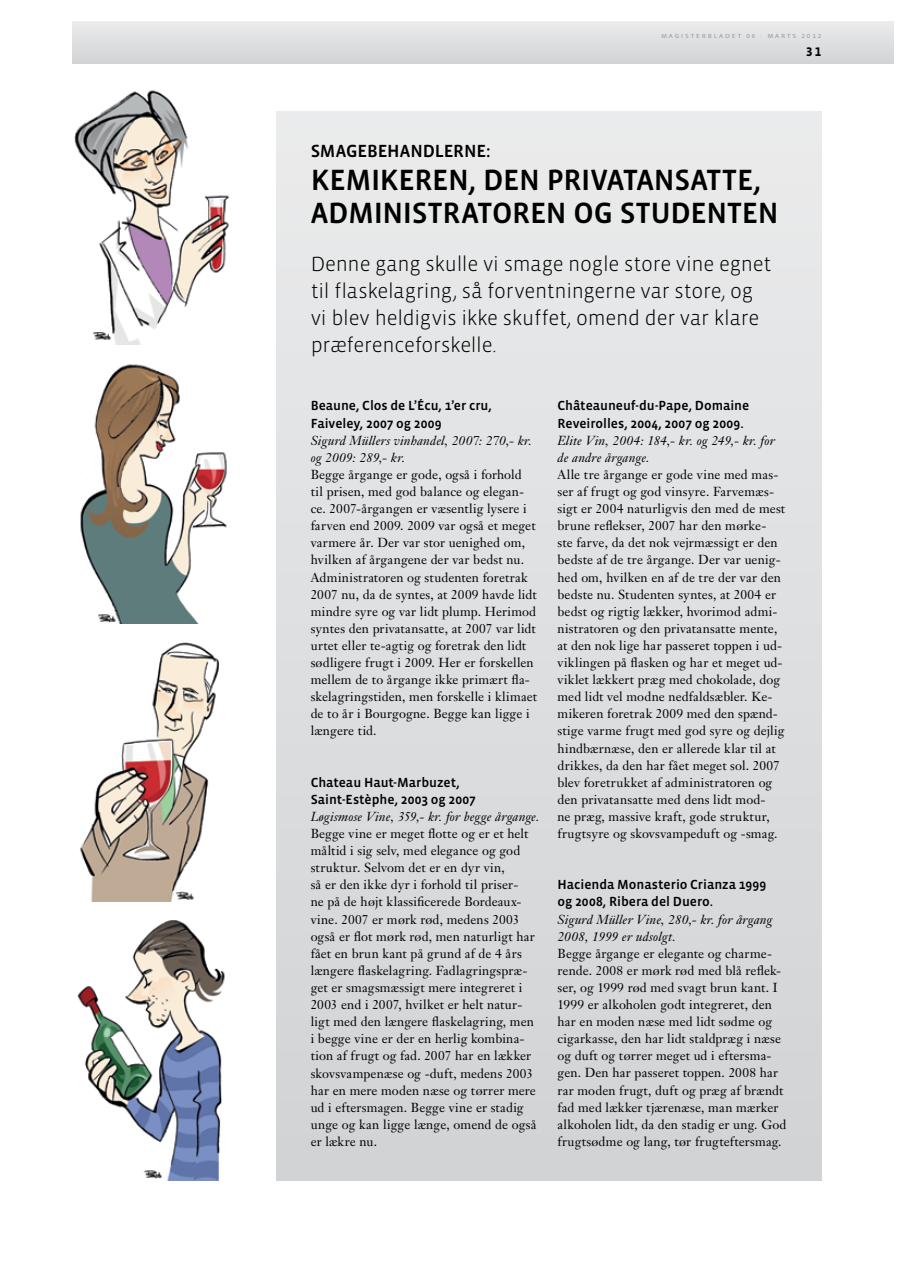
<style>
.page{position:relative;width:915px;height:1263px;background:#fff}
.page>*{position:absolute;margin:0;border:0;box-sizing:border-box;transform-origin:0 0}
.t1{font:500 30px "Vista Sans OT";color:#000}
.t2{font:300 21px/27px "Vista Sans OT";letter-spacing:-.01em;color:#000}
.t3{font:500 18px "Vista Sans OT";color:#000}
.t4{font:500 13.5px/17.1px "Vista Sans OT";color:#000}
.t5{font:12.9px/17.1px "Janson Text";letter-spacing:.01em;color:#000}
.t6{font:italic 12.9px/17.1px "Janson Text";letter-spacing:.01em;color:#000}
.t7{font:700 12.75px "Vista Sans OT";color:#000}
.t8{font:6px "Vista Sans OT";letter-spacing:.25em;color:#939598;scale:1.2 1}
</style>
<div class="page">
<img style="left:79px;top:642px;width:141px;height:260px">
<img style="left:80px;top:364px;width:147px;height:259px">
<img style="left:74px;top:90px;width:155px;height:254px">
<img style="left:77px;top:920px;width:148px;height:260px">
<div style="left:72px;top:21px;width:821px;height:43px;background:#dedfe0"></div>
<div style="left:276px;top:112px;width:545px;height:1068px;background:#dedfe0"></div>
<p class="t8" style="left:660px;top:33px;width:135px">MAGIS TERBLAD ET 06 · M ARTS 2012</p>
<p class="t7" style="left:805px;top:45px;width:17px">31</p>
<h3 class="t3" style="left:310px;top:141px;width:22px">Smagebehandlerne</h3>
<h3 class="t3" style="left:486px;top:141px;width:6px">:</h3>
<h1 class="t1" style="left:310px;top:164px;width:18px">kemikeren</h1>
<h1 class="t1" style="left:469px;top:164px;width:33px">, den</h1>
<h1 class="t1" style="left:546px;top:164px;width:17px">privatansatte</h1>
<h1 class="t1" style="left:753px;top:164px;width:9px">,</h1>
<h1 class="t1" style="left:310px;top:197px;width:18px">administratoren</h1>
<h1 class="t1" style="left:573px;top:197px;width:65px">og studenten</h1>
<h2 class="t2" style="left:310px;top:251px;width:462px">Denne gang skulle vi smage nogle store vine egnet til flaskelagring, så forventningerne var store, og vi blev heldigvis ikke skuffet, omend der var klare præferenceforskelle.</h2>
<p class="t4" style="left:310px;top:398px;width:183px">Beaune, Clos de L’Écu, 1’er cru,<br>Faiveley, 2007 og 2009</p>
<p class="t6" style="left:310px;top:432px;width:223px">Sigurd Müllers vinhandel, 2007: 270,- kr. og 2009: 289,- kr.</p>
<p class="t5" style="left:310px;top:466px;width:228px">Begge årgange er gode, også i forhold<br>til prisen, med god balance og elegan&shy;ce. 2007-årgangen er væsentlig lysere i farven end 2009. 2009 var også et meget varmere år. Der var stor uenighed om, hvilken af årgangene der var bedst nu.<br>Administratoren og studenten foretrak 2007 nu, da de syntes, at 2009 havde lidt mindre syre og var lidt plump. Herimod syntes den privatansatte, at 2007 var lidt urtet eller te-agtig og foretrak den lidt sødligere frugt i 2009. Her er forskellen mellem de to årgange ikke primært fla&shy;skelagringstiden, men forskelle i klimaet de to år i Bourgogne. Begge kan ligge i længere tid.</p>
<p class="t4" style="left:310px;top:774px;width:167px">Chateau Haut-Marbuzet,<br>Saint-Estèphe, 2003 og 2007</p>
<p class="t6" style="left:310px;top:808px;width:230px">Løgismose Vine, 359,- kr. for begge årgange.</p>
<p class="t5" style="left:310px;top:825px;width:227px">Begge vine er meget flotte og er et helt måltid i sig selv, med elegance og god struktur. Selvom det er en dyr vin,<br>så er den ikke dyr i forhold til priser-<br>ne på de højt klassificerede Bordeaux&shy;vine. 2007 er mørk rød, medens 2003 også er flot mørk rød, men naturligt har fået en brun kant på grund af de 4 års længere flaskelagring. Fadlagringspræ&shy;get er smagsmæssigt mere integreret i 2003 end i 2007, hvilket er helt natur&shy;ligt med den længere flaskelagring, men i begge vine er der en herlig kombina&shy;tion af frugt og fad. 2007 har en lækker skovsvampenæse og -duft, medens 2003 har en mere moden næse og tørrer mere ud i eftersmagen. Begge vine er stadig unge og kan ligge længe, omend de også er lækre nu.</p>
<p class="t4" style="left:557px;top:398px;width:193px">Châteauneuf-du-Pape, Domaine<br>Reveirolles, 2004, 2007 og 2009.</p>
<p class="t6" style="left:557px;top:432px;width:219px">Elite Vin, 2004: 184,- kr. og 249,- kr. for de andre årgange.</p>
<p class="t5" style="left:557px;top:466px;width:229px">Alle tre årgange er gode vine med mas&shy;ser af frugt og god vinsyre. Farvemæs&shy;sigt er 2004 naturligvis den med de mest brune reflekser, 2007 har den mørke-<br>ste farve, da det nok vejrmæssigt er den bedste af de tre årgange. Der var uenig&shy;hed om, hvilken en af de tre der var den bedste nu. Studenten syntes, at 2004 er bedst og rigtig lækker, hvorimod admi&shy;nistratoren og den privatansatte mente, at den nok lige har passeret toppen i ud&shy;viklingen på flasken og har et meget ud&shy;viklet lækkert præg med chokolade, dog med lidt vel modne nedfaldsæbler. Ke&shy;mikeren foretrak 2009 med den spænd&shy;stige varme frugt med god syre og dejlig hindbærnæse, den er allerede klar til at drikkes, da den har fået meget sol. 2007 blev foretrukket af administratoren og den privatansatte med dens lidt mod-<br>ne præg, massive kraft, gode struktur, frugtsyre og skovsvampeduft og -smag.</p>
<p class="t4" style="left:557px;top:876px;width:210px">Hacienda Monasterio Crianza 1999 og 2008, Ribera del Duero.</p>
<p class="t6" style="left:557px;top:911px;width:216px">Sigurd Müller Vine, 280,- kr. for årgang<br>2008, 1999 er udsolgt.</p>
<p class="t5" style="left:557px;top:944px;width:230px">Begge årgange er elegante og charme&shy;rende. 2008 er mørk rød med blå reflek&shy;ser, og 1999 rød med svagt brun kant. I 1999 er alkoholen godt integreret, den har en moden næse med lidt sødme og cigarkasse, den har lidt staldpræg i næse og duft og tørrer meget ud i eftersma&shy;gen. Den har passeret toppen. 2008 har rar moden frugt, duft og præg af brændt fad med lækker tjærenæse, man mærker alkoholen lidt, da den stadig er ung. God frugtsødme og lang, tør frugteftersmag.</p>
</div>
